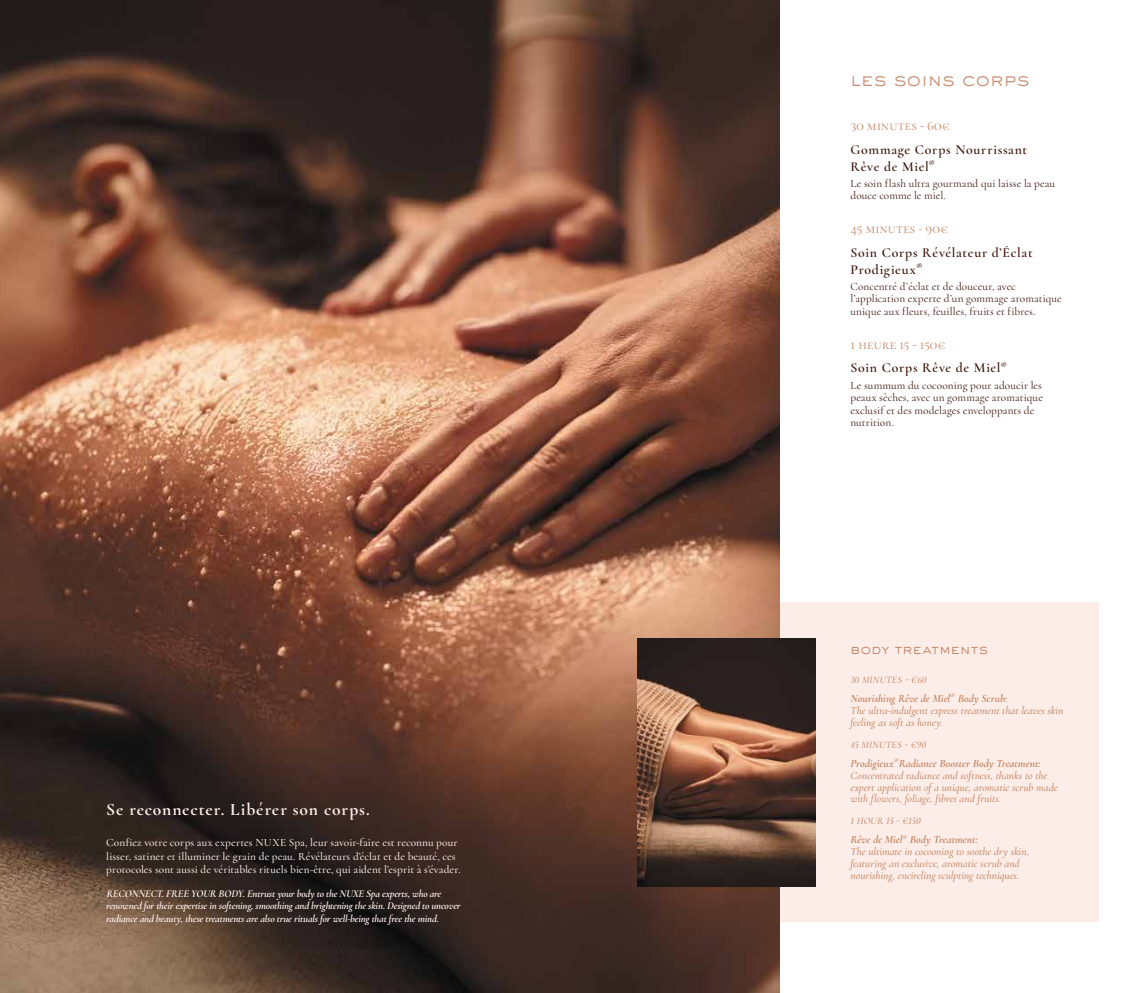
<style>
.page{position:relative;width:1134px;height:993px;background:#fff}
.page>*{position:absolute;margin:0;border:0;box-sizing:border-box;transform-origin:0 0}
.t1{font:300 18.75px "Sackers Gothic Std";letter-spacing:-.01em;color:#cb9176}
.t2{font:700 17.5px "Cormorant";letter-spacing:.05em;color:#fdede8}
.t3{font:600 13.75px/16.5px "Cormorant";letter-spacing:.055em;color:#3d1409}
.t4{font:13.75px "Cormorant";letter-spacing:.02em;color:#c28563}
.t5{font:300 13.75px "Sackers Gothic Std";letter-spacing:-.01em;color:#c28563}
.t6{font:italic 500 11.25px/11.9px "Cormorant";letter-spacing:-.005em;color:#c28563}
.t7{font:11.25px/12.5px "Cormorant";letter-spacing:.02em;color:#3d1409}
.t8{font:500 11.25px/13.5px "Cormorant";letter-spacing:.005em;color:#fdede8}
.t9{font:11.25px/12.5px "Cormorant";letter-spacing:.055em;color:#3d1409}
.t10{font:italic 700 10.62px/12.8px "Cormorant";letter-spacing:-.02em;color:#fdede8}
.t11{font:italic 500 10px "Cormorant";letter-spacing:.02em;color:#c28563}
.s1{font-weight:400;color:#c28563}
.s2{font-weight:700}
</style>
<div class="page">
<div style="left:780px;top:602px;width:318px;height:319px;background:#fdede8"></div>
<img style="left:0;top:0;width:780px;height:992px">
<img style="left:638px;top:638px;width:177px;height:248px">
<h2 class="t2" style="left:106px;top:798px;width:265px">Se reconnecter. Libérer son corps.</h2>
<p class="t8" style="left:106px;top:835px;width:356px">Confiez votre corps aux expertes NUXE Spa, leur savoir-faire est reconnu pour lisser, satiner et illuminer le grain de peau. Révélateurs d’éclat et de beauté, ces protocoles sont aussi de véritables rituels bien-être, qui aident l’esprit à s’évader.</p>
<p class="t10" style="left:106px;top:886px;width:356px">RECONNECT. FREE YOUR BODY. Entrust your body to the NUXE Spa experts, who are renowned for their expertise in softening, smoothing and brightening the skin. Designed to uncover radiance and beauty, these treatments are also true rituals for well-being that free the mind.</p>
<h1 class="t1" style="left:850px;top:66px;width:181px">les soins corps</h1>
<p class="t4" style="left:850px;top:118px;width:101px">30 minutes - 60€</p>
<p class="t3" style="left:850px;top:141px;width:178px">Gommage Corps Nourrissant<br>Rêve de Miel<sup>®</sup></p>
<p class="t9" style="left:850px;top:177px;width:206px">Le soin flash ultra gourmand qui laisse la peau douce comme le miel.</p>
<p class="t4" style="left:850px;top:220px;width:99px">45 minutes - 90€</p>
<p class="t3" style="left:850px;top:244px;width:184px">Soin Corps Révélateur d’Éclat<br>Prodigieux<sup>®</sup></p>
<p class="t7" style="left:850px;top:279px;width:213px">Concentré d’éclat et de douceur, avec l’application experte d’un gommage aromatique unique aux fleurs, feuilles, fruits et fibres.</p>
<p class="t3" style="left:850px;top:332px;width:158px;line-height:23.6px"><span class="s1">1 heure 15 - 150€<br></span>Soin Corps Rêve de Miel<sup>®</sup></p>
<p class="t7" style="left:850px;top:378px;width:194px">Le summum du cocooning pour adoucir les peaux sèches, avec un gommage aromatique exclusif et des modelages enveloppants de nutrition.</p>
<p class="t5" style="left:850px;top:639px;width:139px">body treatments</p>
<p class="t11" style="left:850px;top:673px;width:77px">30 MINUTES - €60</p>
<p class="t6" style="left:850px;top:692px;width:214px"><span class="s2">Nourishing Rêve de Miel</span><sup>®</sup> <span class="s2">Body Scrub:<br></span>The ultra-indulgent express treatment that leaves skin feeling as soft as honey.</p>
<p class="t11" style="left:850px;top:738px;width:77px">45 MINUTES - €90</p>
<p class="t6" style="left:850px;top:757px;width:209px"><span class="s2">Prodigieux</span><sup>®</sup><span class="s2">Radiance Booster Body Treatment:<br></span>Concentrated radiance and softness, thanks to the expert application of a unique, aromatic scrub made with flowers, foliage, fibres and fruits.</p>
<p class="t11" style="left:850px;top:814px;width:72px">1 HOUR 15 - €150</p>
<p class="t6" style="left:850px;top:833px;width:180px"><span class="s2">Rêve de Miel</span><sup>®</sup> <span class="s2">Body Treatment:<br></span>The ultimate in cocooning to soothe dry skin, featuring an exclusive, aromatic scrub and nourishing, encircling sculpting techniques.</p>
</div>
